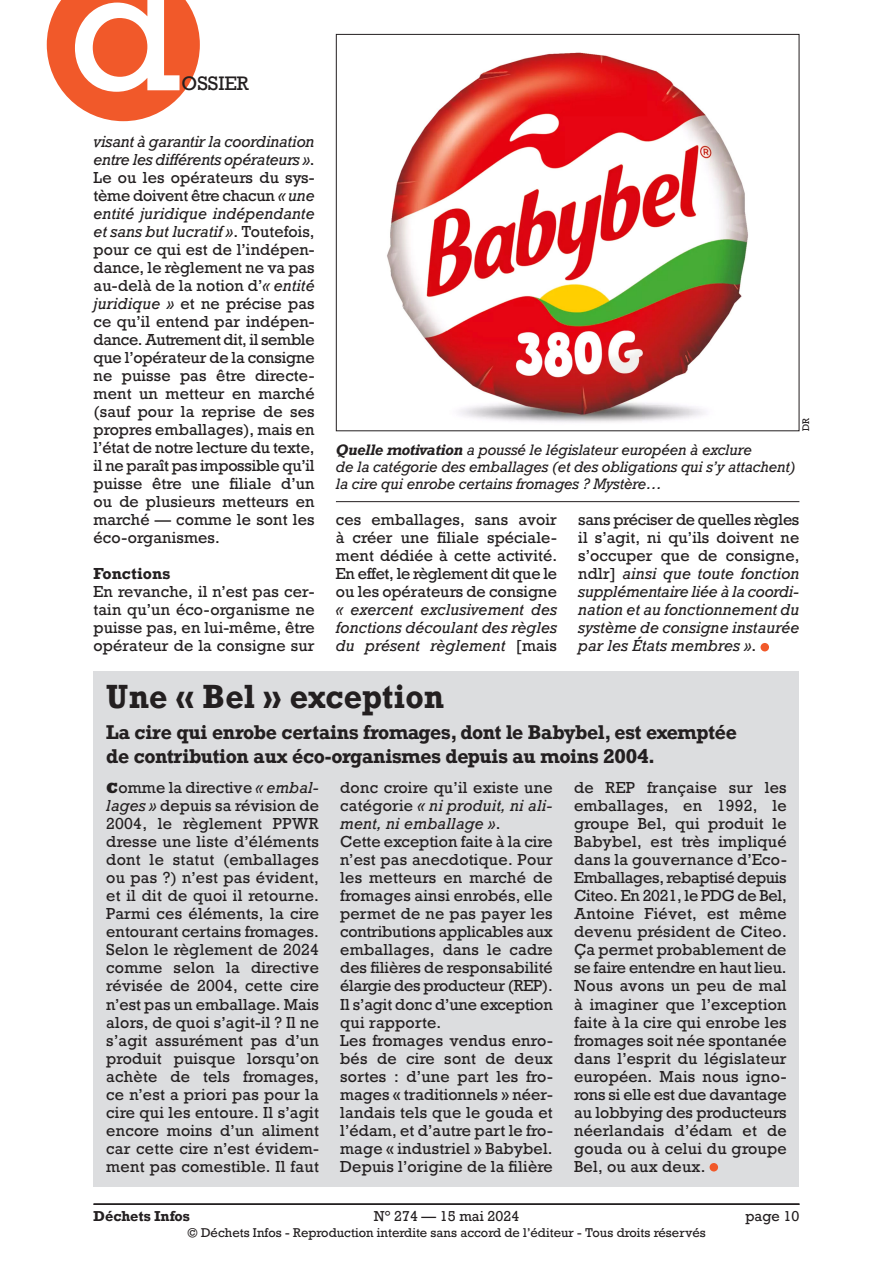
<style>
.page{position:relative;width:893px;height:1263px;background:#fff}
.page>*{position:absolute;margin:0;border:0;box-sizing:border-box;transform-origin:0 0}
.t1{font:166.5px "Rockwell";color:#fff}
.Texte_courant{font:700 31.5px "Rockwell";color:#231f20;scale:.95 1}
.Châpo_12_5pt{font:700 18.75px/23.2px "Rockwell";letter-spacing:-.01em;color:#231f20}
.t2{font:18.3px "Rockwell";color:#231f20}
.Texte_courant-2{font:15px/18px "Rockwell";letter-spacing:.005em;color:#231f20;text-align:justify}
.Texte_courant-3{font:italic 15px/18px "Rockwell";letter-spacing:-.01em;color:#231f20}
.Texte_courant-4{font:700 15px "Rockwell";color:#231f20}
.Légende_photo{font:italic 14.25px/17.2px "Rockwell";letter-spacing:-.01em;color:#231f20}
.t3{font:13.5px "Rockwell";color:#231f20}
.t4{font:700 13.5px "Rockwell";color:#231f20}
.t5{font:12px "Rockwell";color:#231f20}
.Crédit_photo{font:9px "Rockwell";color:#231f20}
.s1{font-style:normal}
.s2{font-style:italic}
.s3{font-weight:700}
.s4{font-family:"Rockwell Std";font-weight:800}
</style>
<div class="page">
<hr style="left:94px;top:1203px;width:705px;height:2px;background:#231f20">
<div style="left:760px;top:643px;width:9px;height:8px;background:#f1592a;border-radius:50%"></div>
<img style="left:387px;top:52px;width:361px;height:371px">
<hr style="left:336px;top:501px;width:463px;height:1px;background:#231f20">
<div style="left:94px;top:671px;width:705px;height:515px;background:#dcdddf"></div>
<div style="left:710px;top:1163px;width:8px;height:8px;background:#f1592a;border-radius:50%"></div>
<svg style="left:47px;top:0;width:153px;height:121px;background:#f3734b"></svg>
<h1 class="t1" style="left:69px;top:-73px;width:114px">d</h1>
<p class="t2" style="left:182px;top:72px;width:69px">OSSIER</p>
<p class="Texte_courant-3" style="left:94px;top:133px;width:223px">visant à garantir la coordination entre les différents opérateurs »<span class="s1">.</span></p>
<p class="Texte_courant-2" style="left:94px;top:169px;width:223px">Le ou les opérateurs du sys&shy;tème doivent être chacun <span class="s2">« une entité juridique indépendante et sans but lucratif »</span>. Toutefois, pour ce qui est de l’indépen&shy;dance, le règlement ne va pas au-delà de la notion d’<span class="s2">« entité juridique »</span> et ne précise pas ce qu’il entend par indépen&shy;dance. Autrement dit, il semble que l’opérateur de la consigne ne puisse pas être directe&shy;ment un metteur en marché (sauf pour la reprise de ses propres emballages), mais en l’état de notre lecture du texte, il ne paraît pas impossible qu’il puisse être une filiale d’un ou de plusieurs metteurs en marché — comme le sont les éco-organismes.</p>
<p class="Texte_courant-4" style="left:94px;top:564px;width:78px">Fonctions</p>
<p class="Texte_courant-2" style="left:94px;top:583px;width:223px">En revanche, il n’est pas cer&shy;tain qu’un éco-organisme ne puisse pas, en lui-même, être opérateur de la consigne sur</p>
<p class="Crédit_photo" style="left:800px;top:431px;width:15px;rotate:-90deg">DR</p>
<p class="Légende_photo" style="left:336px;top:441px;width:461px"><span class="s3">Quelle motivation</span> a poussé le législateur européen à exclure<br>de la catégorie des emballages (et des obligations qui s’y attachent) la cire qui enrobe certains fromages ? Mystère…</p>
<p class="Texte_courant-2" style="left:336px;top:511px;width:223px">ces emballages, sans avoir à créer une filiale spéciale&shy;ment dédiée à cette activité.<br>En effet, le règlement dit que le ou les opérateurs de consigne <span class="s2">« exercent exclusivement des fonctions découlant des règles du présent règlement</span> [mais</p>
<p class="Texte_courant-3" style="left:578px;top:511px;width:223px;text-align:justify"><span class="s1">sans préciser de quelles règles il s’agit, ni qu’ils doivent ne s’occuper que de consigne, ndlr]</span> ainsi que toute fonction supplémentaire liée à la coordi&shy;nation et au fonctionnement du système de consigne instaurée par les États membres »<span class="s1">.</span></p>
<p class="Texte_courant" style="left:106px;top:676px;width:357px">Une « Bel » exception</p>
<p class="Châpo_12_5pt" style="left:106px;top:721px;width:632px">La cire qui enrobe certains fromages, dont le Babybel, est exemptée de contribution aux éco-organismes depuis au moins 2004.</p>
<p class="Texte_courant-2" style="left:106px;top:779px;width:214px"><span class="s4">C</span>omme la directive <span class="s2">« embal&shy;lages »</span> depuis sa révision de 2004, le règlement PPWR dresse une liste d’éléments dont le statut (emballages ou pas ?) n’est pas évident, et il dit de quoi il retourne.<br>Parmi ces éléments, la cire entourant certains fromages.<br>Selon le règlement de 2024 comme selon la directive révisée de 2004, cette cire n’est pas un emballage. Mais alors, de quoi s’agit-il ? Il ne s’agit assurément pas d’un produit puisque lorsqu’on achète de tels fromages, ce n’est a priori pas pour la cire qui les entoure. Il s’agit encore moins d’un aliment car cette cire n’est évidem&shy;ment pas comestible. Il faut</p>
<p class="Texte_courant-2" style="left:340px;top:779px;width:214px">donc croire qu’il existe une catégorie <span class="s2">« ni produit, ni ali&shy;ment, ni emballage »</span>.</p>
<p class="Texte_courant-2" style="left:574px;top:779px;width:214px">de REP française sur les emballages, en 1992, le groupe Bel, qui produit le Babybel, est très impliqué dans la gouvernance d’Eco-Emballages, rebaptisé depuis Citeo. En 2021, le PDG de Bel, Antoine Fiévet, est même devenu président de Citeo.<br>Ça permet probablement de se faire entendre en haut lieu.</p>
<p class="Texte_courant-2" style="left:574px;top:977px;width:214px">Nous avons un peu de mal à imaginer que l’exception faite à la cire qui enrobe les fromages soit née spontanée dans l’esprit du législateur européen. Mais nous igno&shy;rons si elle est due davantage au lobbying des producteurs néerlandais d’édam et de gouda ou à celui du groupe Bel, ou aux deux.</p>
<p class="Texte_courant-2" style="left:340px;top:833px;width:214px">Cette exception faite à la cire n’est pas anecdotique. Pour les metteurs en marché de fromages ainsi enrobés, elle permet de ne pas payer les contributions applicables aux emballages, dans le cadre des filières de responsabilité élargie des producteur (REP).<br>Il s’agit donc d’une exception qui rapporte.</p>
<p class="Texte_courant-2" style="left:340px;top:1031px;width:214px">Les fromages vendus enro&shy;bés de cire sont de deux sortes : d’une part les fro&shy;mages « traditionnels » néer&shy;landais tels que le gouda et l’édam, et d’autre part le fro&shy;mage « industriel » Babybel.</p>
<p class="Texte_courant-2" style="left:340px;top:1157px;width:214px">Depuis l’origine de la filière</p>
<p class="t4" style="left:94px;top:1207px;width:98px">Déchets Infos</p>
<p class="t3" style="left:374px;top:1207px;width:147px">N° 274 — 15 mai 2024</p>
<p class="t3" style="left:745px;top:1207px;width:55px">page 10</p>
<p class="t5" style="left:187px;top:1225px;width:520px">© Déchets Infos - Reproduction interdite sans accord de l’éditeur - Tous droits réservés</p>
</div>
